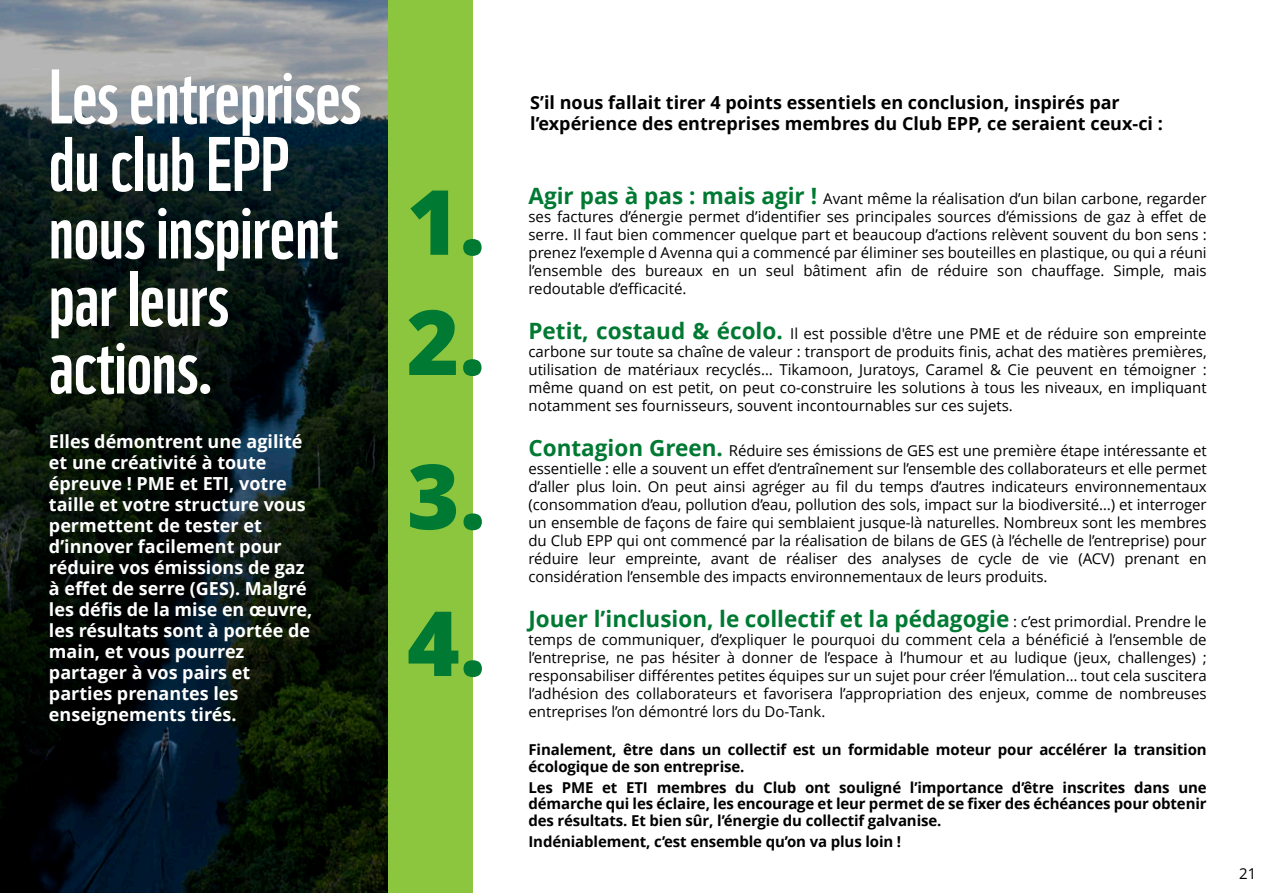
<style>
.page{position:relative;width:1263px;height:893px;background:#fff}
.page>*{position:absolute;margin:0;border:0;box-sizing:border-box;transform-origin:0 0}
.t1{font:800 90px/120.1px "Open Sans";color:#007932}
.t2{font:75px/67.5px "WWF";letter-spacing:-.005em;color:#fff}
.t3{font:700 22.5px "Open Sans";color:#007932}
.t4{font:700 18px/21px "Open Sans";color:#fff}
.t5{font:700 18px/21px "Open Sans";color:#000}
.t6{font:15px/18px "Open Sans";color:#000;text-align:justify}
.t7{font:700 15px/16.5px "Open Sans";letter-spacing:-.01em;color:#000}
.s1{font-weight:700;font-size:22.5px;color:#007932}
.s2{font-weight:400;font-size:15px;color:#000}
</style>
<div class="page">
<img style="left:0;top:0;width:388px;height:893px">
<div style="left:388px;top:0;width:84px;height:893px;background:#8cc63f"></div>
<h2 class="t2" style="left:49px;top:73px;width:314px">Les entreprises du club EPP nous inspirent par leurs actions.</h2>
<p class="t4" style="left:49px;top:432px;width:265px">Elles démontrent une agilité et une créativité à toute épreuve ! PME et ETI, votre taille et votre structure vous permettent de tester et d’innover facilement pour réduire vos émissions de gaz à effet de serre (GES). Malgré les défis de la mise en œuvre, les résultats sont à portée de main, et vous pourrez partager à vos pairs et parties prenantes les enseignements tirés.</p>
<h1 class="t1" style="left:407px;top:171px;width:80px">1.<br>2.</h1>
<h1 class="t1" style="left:407px;top:432px;width:80px;line-height:146.7px">3.<br>4.</h1>
<p class="t5" style="left:530px;top:94px;width:634px">S’il nous fallait tirer 4 points essentiels en conclusion, inspirés par l’expérience des entreprises membres du Club EPP, ce seraient ceux-ci :</p>
<p class="t6" style="left:528px;top:191px;width:680px"><span class="s1">Agir pas à pas : mais agir !</span> Avant même la réalisation d’un bilan carbone, regarder ses factures d’énergie permet d’identifier ses principales sources d’émissions de gaz à effet de serre. Il faut bien commencer quelque part et beaucoup d’actions relèvent souvent du bon sens : prenez l’exemple d Avenna qui a commencé par éliminer ses bouteilles en plastique, ou qui a réuni l’ensemble des bureaux en un seul bâtiment afin de réduire son chauffage. Simple, mais redoutable d’efficacité.</p>
<p class="t6" style="left:528px;top:326px;width:680px"><span class="s1">Petit, costaud &amp; écolo.</span> Il est possible d'être une PME et de réduire son empreinte carbone sur toute sa chaîne de valeur : transport de produits finis, achat des matières premières, utilisation de matériaux recyclés… Tikamoon, Juratoys, Caramel &amp; Cie peuvent en témoigner : même quand on est petit, on peut co-construire les solutions à tous les niveaux, en impliquant notamment ses fournisseurs, souvent incontournables sur ces sujets.</p>
<p class="t6" style="left:528px;top:443px;width:680px"><span class="s1">Contagion Green.</span> Réduire ses émissions de GES est une première étape intéressante et essentielle : elle a souvent un effet d’entraînement sur l’ensemble des collaborateurs et elle permet d’aller plus loin. On peut ainsi agréger au fil du temps d’autres indicateurs environnementaux (consommation d’eau, pollution d’eau, pollution des sols, impact sur la biodiversité…) et interroger un ensemble de façons de faire qui semblaient jusque-là naturelles. Nombreux sont les membres du Club EPP qui ont commencé par la réalisation de bilans de GES (à l’échelle de l’entreprise) pour réduire leur empreinte, avant de réaliser des analyses de cycle de vie (ACV) prenant en considération l’ensemble des impacts environnementaux de leurs produits.</p>
<h3 class="t3" style="left:528px;top:609px;width:680px">Jouer l’inclusion, le collectif et la pédagogie <span class="s2">: c’est primordial. Prendre le</span></h3>
<p class="t6" style="left:528px;top:632px;width:680px">temps de communiquer, d’expliquer le pourquoi du comment cela a bénéficié à l’ensemble de l’entreprise, ne pas hésiter à donner de l’espace à l’humour et au ludique (jeux, challenges) ; responsabiliser différentes petites équipes sur un sujet pour créer l’émulation… tout cela suscitera l’adhésion des collaborateurs et favorisera l’appropriation des enjeux, comme de nombreuses entreprises l’on démontré lors du Do-Tank.</p>
<p class="t7" style="left:528px;top:743px;width:680px">Finalement, être dans un collectif est un formidable moteur pour accélérer la transition écologique de son entreprise.</p>
<p class="t7" style="left:528px;top:780px;width:680px;text-align:justify">Les PME et ETI membres du Club ont souligné l’importance d’être inscrites dans une démarche qui les éclaire, les encourage et leur permet de se fixer des échéances pour obtenir des résultats. Et bien sûr, l’énergie du collectif galvanise.</p>
<p class="t7" style="left:528px;top:834px;width:374px">Indéniablement, c’est ensemble qu’on va plus loin !</p>
<p class="t6" style="left:1239px;top:866px;width:18px">21</p>
</div>
